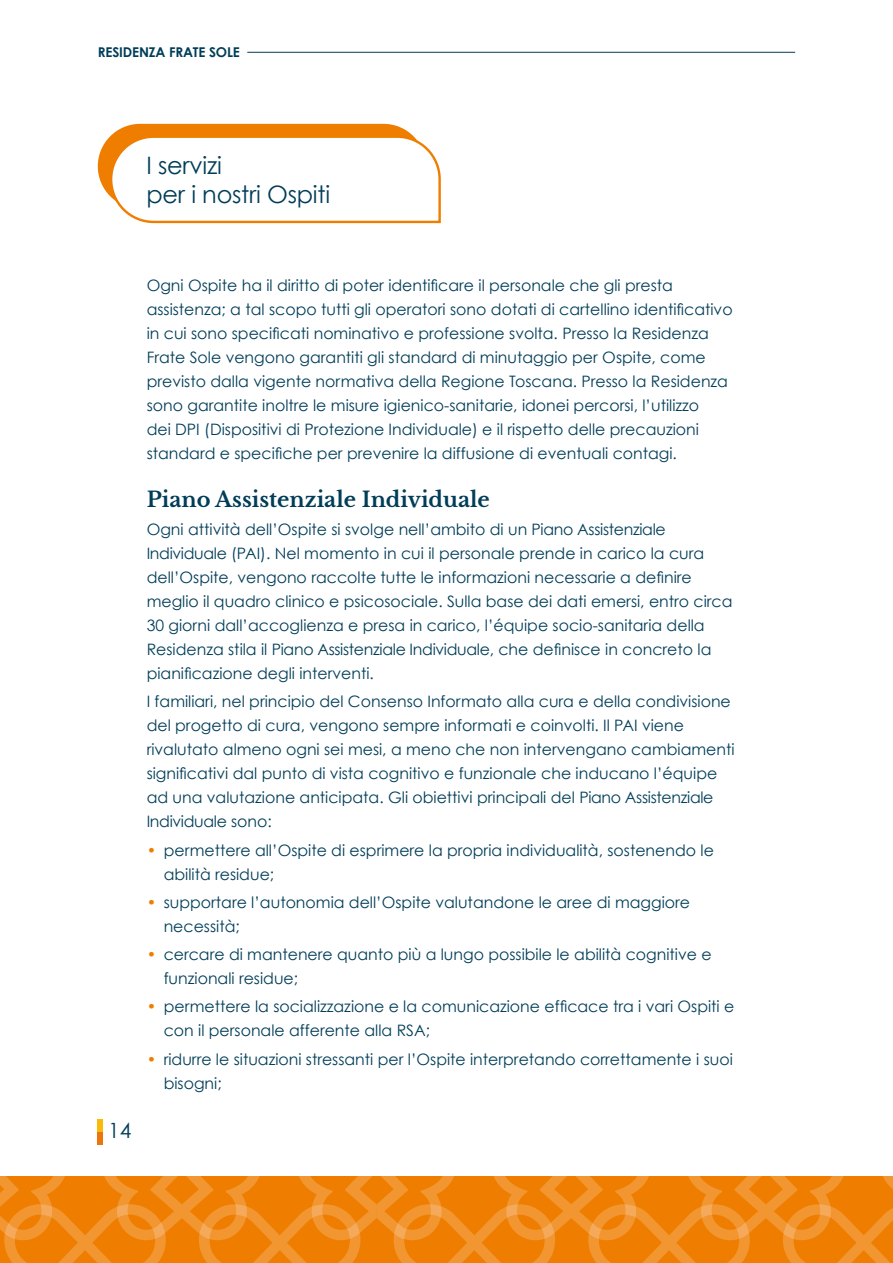
<style>
.page{position:relative;width:893px;height:1263px;background:#fff}
.page>*{position:absolute;margin:0;border:0;box-sizing:border-box;transform-origin:0 0}
.t1{font:24px/28.8px "Century Gothic";letter-spacing:-.01em;color:#003d58}
.t2{font:700 21px "Libre Baskerville";color:#003d58}
.t3{font:21px "Century Gothic";color:#003d58}
.t4{font:15.75px/24px "Century Gothic";color:#003d58}
.t5{font:700 13.5px "Century Gothic";letter-spacing:-.01em;color:#003d58}
.s1{color:#ef7d00}
</style>
<div class="page">
<svg style="left:0;top:1176px;width:893px;height:87px;background:#f08613"></svg>
<hr style="left:247px;top:52px;width:548px;height:1px;background:#003d58">
<div style="left:98px;top:1132px;width:5px;height:12px;background:#ee740d"></div>
<div style="left:98px;top:1119px;width:5px;height:13px;background:#fbb908"></div>
<svg style="left:98px;top:124px;width:343px;height:100px"></svg>
<p class="t5" style="left:98px;top:44px;width:144px">RESIDENZA FRATE SOLE</p>
<h1 class="t1" style="left:146px;top:150px;width:185px">I servizi<br>per i nostri Ospiti</h1>
<h2 class="t3" style="left:108px;top:1118px;width:25px">14</h2>
<p class="t4" style="left:147px;top:273px;width:587px">Ogni Ospite ha il diritto di poter identificare il personale che gli presta assistenza; a tal scopo tutti gli operatori sono dotati di cartellino identificativo in cui sono specificati nominativo e professione svolta. Presso la Residenza Frate Sole vengono garantiti gli standard di minutaggio per Ospite, come previsto dalla vigente normativa della Regione Toscana. Presso la Residenza sono garantite inoltre le misure igienico-sanitarie, idonei percorsi, l’utilizzo<br>dei DPI (Dispositivi di Protezione Individuale) e il rispetto delle precauzioni standard e specifiche per prevenire la diffusione di eventuali contagi.</p>
<h2 class="t2" style="left:147px;top:486px;width:345px">Piano Assistenziale Individuale</h2>
<p class="t4" style="left:147px;top:517px;width:587px">Ogni attività dell’Ospite si svolge nell’ambito di un Piano Assistenziale Individuale (PAI). Nel momento in cui il personale prende in carico la cura dell’Ospite, vengono raccolte tutte le informazioni necessarie a definire meglio il quadro clinico e psicosociale. Sulla base dei dati emersi, entro circa 30 giorni dall’accoglienza e presa in carico, l’équipe socio-sanitaria della Residenza stila il Piano Assistenziale Individuale, che definisce in concreto la pianificazione degli interventi.</p>
<p class="t4" style="left:147px;top:689px;width:589px">I familiari, nel principio del Consenso Informato alla cura e della condivisione del progetto di cura, vengono sempre informati e coinvolti. Il PAI viene rivalutato almeno ogni sei mesi, a meno che non intervengano cambiamenti significativi dal punto di vista cognitivo e funzionale che inducano l’équipe ad una valutazione anticipata. Gli obiettivi principali del Piano Assistenziale Individuale sono:</p>
<p class="t4" style="left:164px;top:838px;width:552px;text-indent:-17px"><span class="s1">•</span> permettere all’Ospite di esprimere la propria individualità, sostenendo le abilità residue;</p>
<p class="t4" style="left:164px;top:890px;width:528px;text-indent:-17px"><span class="s1">•</span> supportare l’autonomia dell’Ospite valutandone le aree di maggiore necessità;</p>
<p class="t4" style="left:164px;top:942px;width:549px;text-indent:-17px"><span class="s1">•</span> cercare di mantenere quanto più a lungo possibile le abilità cognitive e funzionali residue;</p>
<p class="t4" style="left:164px;top:994px;width:572px;text-indent:-17px"><span class="s1">•</span> permettere la socializzazione e la comunicazione efficace tra i vari Ospiti e con il personale afferente alla RSA;</p>
<p class="t4" style="left:164px;top:1047px;width:571px;text-indent:-17px"><span class="s1">•</span> ridurre le situazioni stressanti per l’Ospite interpretando correttamente i suoi bisogni;</p>
</div>
